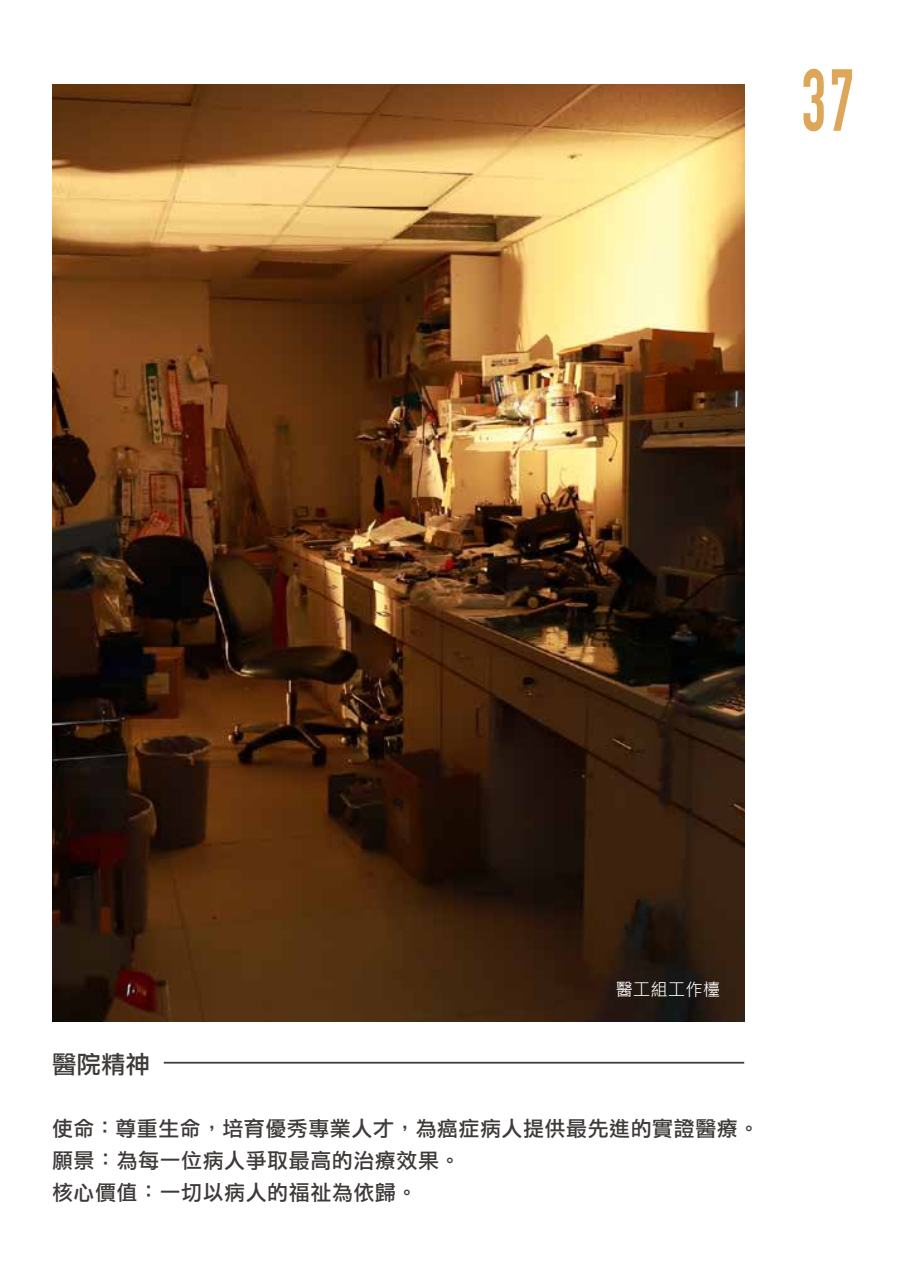
<style>
.page{position:relative;width:903px;height:1275px;background:#fff}
.page>*{position:absolute;margin:0;border:0;box-sizing:border-box;transform-origin:0 0}
.t1{font:700 86.45px "DIN Condensed";color:#dea659;scale:.77 1}
.t2{font:24.5px "Li Hei Pro";color:#3e3a39}
.t3{font:21px/31.5px "Li Hei Pro";letter-spacing:.025em;color:#3e3a39}
.t4{font:17.5px "Microsoft Jheng Hei";color:#fff}
</style>
<div class="page">
<img style="left:52px;top:84px;width:692px;height:937px">
<hr style="left:164px;top:1062px;width:580px;height:1px;background:#3e3a39">
<h1 class="t1" style="left:801px;top:42px;width:70px">37</h1>
<p class="t2" style="left:52px;top:1052px;width:100px">醫院精神</p>
<p class="t4" style="left:615px;top:979px;width:106px">醫工組工作檯</p>
<p class="t3" style="left:52px;top:1113px;width:709px">使命：尊重生命，培育優秀專業人才，為癌症病人提供最先進的實證醫療。願景：為每一位病人爭取最高的治療效果。<br>核心價值：一切以病人的福祉為依歸。</p>
</div>
